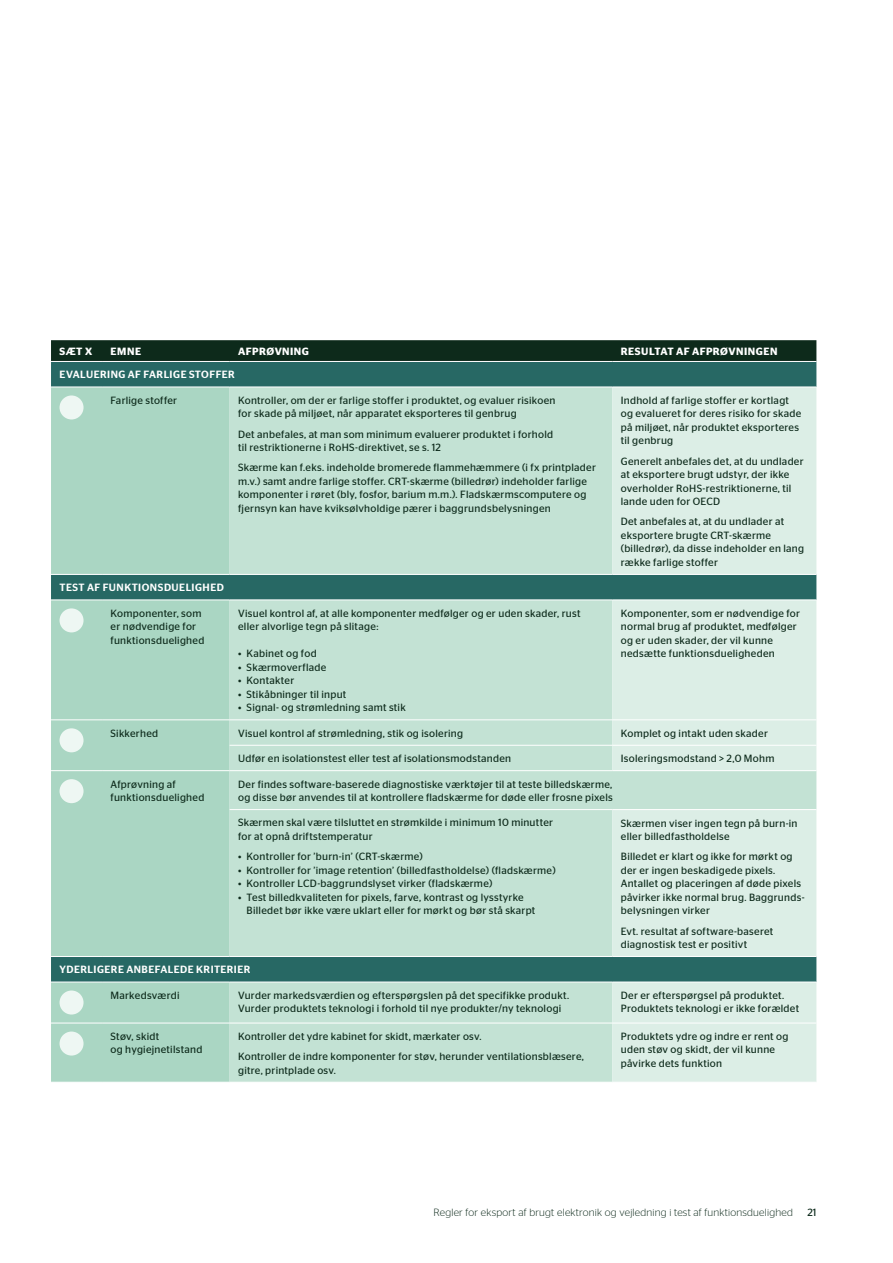
<style>
.page{position:relative;width:893px;height:1263px;background:#fff}
.page>*{position:absolute;margin:0;border:0;box-sizing:border-box;transform-origin:0 0}
.t1{font:10.5px/13.5px "Stag Sans";letter-spacing:.025em;color:#0d2a1b}
.t2{font:500 10.5px "Stag Sans";letter-spacing:.04em;color:#fff}
.t3{font:300 10.5px "Stag Sans";letter-spacing:.02em;color:#0d2a1b}
.t4{font:600 10.5px "Stag Sans";letter-spacing:.045em;color:#fff}
</style>
<div class="page">
<div style="left:51px;top:340px;width:765px;height:21px;background:#0d2a1b"></div>
<div style="left:51px;top:362px;width:765px;height:25px;background:#276864"></div>
<svg style="left:51px;top:388px;width:179px;height:694px;background:#a1cebc"></svg>
<svg style="left:230px;top:388px;width:382px;height:694px;background:#b8d9cc"></svg>
<svg style="left:612px;top:388px;width:204px;height:694px;background:#cee4dc"></svg>
<hr style="left:230px;top:745px;width:382px;height:1px;background:#fff">
<hr style="left:612px;top:745px;width:204px;height:1px;background:#fff">
<hr style="left:51px;top:574px;width:51px;height:1px;background:#fff">
<hr style="left:102px;top:574px;width:128px;height:1px;background:#fff">
<hr style="left:230px;top:574px;width:382px;height:1px;background:#fff">
<hr style="left:612px;top:574px;width:204px;height:1px;background:#fff">
<hr style="left:51px;top:599px;width:51px;height:1px;background:#fff">
<hr style="left:102px;top:599px;width:128px;height:1px;background:#fff">
<hr style="left:230px;top:599px;width:382px;height:1px;background:#fff">
<hr style="left:612px;top:599px;width:204px;height:1px;background:#fff">
<hr style="left:51px;top:770px;width:51px;height:1px;background:#fff">
<hr style="left:102px;top:770px;width:128px;height:1px;background:#fff">
<hr style="left:230px;top:770px;width:382px;height:1px;background:#fff">
<hr style="left:612px;top:770px;width:204px;height:1px;background:#fff">
<hr style="left:230px;top:809px;width:382px;height:1px;background:#fff">
<hr style="left:612px;top:809px;width:204px;height:1px;background:#fff">
<hr style="left:51px;top:956px;width:51px;height:1px;background:#fff">
<hr style="left:102px;top:956px;width:128px;height:1px;background:#fff">
<hr style="left:230px;top:956px;width:382px;height:1px;background:#fff">
<hr style="left:612px;top:956px;width:204px;height:1px;background:#fff">
<hr style="left:51px;top:982px;width:51px;height:1px;background:#fff">
<hr style="left:102px;top:982px;width:128px;height:1px;background:#fff">
<hr style="left:230px;top:982px;width:382px;height:1px;background:#fff">
<hr style="left:612px;top:982px;width:204px;height:1px;background:#fff">
<hr style="left:51px;top:1023px;width:51px;height:1px;background:#fff">
<hr style="left:102px;top:1023px;width:128px;height:1px;background:#fff">
<hr style="left:230px;top:1023px;width:382px;height:1px;background:#fff">
<hr style="left:612px;top:1023px;width:204px;height:1px;background:#fff">
<hr style="left:51px;top:719px;width:51px;height:1px;background:#fff">
<hr style="left:102px;top:719px;width:128px;height:1px;background:#fff">
<hr style="left:230px;top:719px;width:382px;height:1px;background:#fff">
<hr style="left:612px;top:719px;width:204px;height:1px;background:#fff">
<div style="left:60px;top:395px;width:24px;height:24px;background:#eef7f3;border-radius:50%"></div>
<div style="left:60px;top:608px;width:24px;height:24px;background:#eef7f3;border-radius:50%"></div>
<div style="left:60px;top:728px;width:24px;height:24px;background:#eef7f3;border-radius:50%"></div>
<div style="left:60px;top:779px;width:24px;height:24px;background:#eef7f3;border-radius:50%"></div>
<div style="left:60px;top:990px;width:24px;height:24px;background:#eef7f3;border-radius:50%"></div>
<div style="left:60px;top:1031px;width:24px;height:24px;background:#eef7f3;border-radius:50%"></div>
<p class="t4" style="left:60px;top:345px;width:34px">SÆT X</p>
<p class="t4" style="left:111px;top:345px;width:32px">EMNE</p>
<p class="t4" style="left:238px;top:345px;width:72px">AFPRØVNING</p>
<p class="t4" style="left:621px;top:345px;width:158px">RESULTAT AF AFPRØVNINGEN</p>
<p class="t2" style="left:60px;top:369px;width:177px">EVALUERING AF FARLIGE STOFFER</p>
<p class="t1" style="left:111px;top:393px;width:68px">Farlige stoffer</p>
<p class="t1" style="left:238px;top:393px;width:319px">Kontroller, om der er farlige stoffer i produktet, og evaluer risikoen for skade på miljøet, når apparatet eksporteres til genbrug</p>
<p class="t1" style="left:238px;top:427px;width:317px">Det anbefales, at man som minimum evaluerer produktet i forhold til restriktionerne i RoHS-direktivet, se s. 12</p>
<p class="t1" style="left:238px;top:461px;width:359px">Skærme kan f.eks. indeholde bromerede flammehæmmere (i fx printplader m.v.) samt andre farlige stoffer. CRT-skærme (billedrør) indeholder farlige komponenter i røret (bly, fosfor, barium m.m.). Fladskærmscomputere og fjernsyn kan have kviksølvholdige pærer i baggrundsbelysningen</p>
<p class="t1" style="left:621px;top:393px;width:182px">Indhold af farlige stoffer er kortlagt og evalueret for deres risiko for skade på miljøet, når produktet eksporteres til genbrug</p>
<p class="t1" style="left:621px;top:454px;width:184px">Generelt anbefales det, at du undlader at eksportere brugt udstyr, der ikke overholder RoHS-restriktionerne, til lande uden for OECD</p>
<p class="t1" style="left:621px;top:515px;width:185px">Det anbefales at, at du undlader at eksportere brugte CRT-skærme (billedrør), da disse indeholder en lang række farlige stoffer</p>
<p class="t2" style="left:60px;top:582px;width:166px">TEST AF FUNKTIONSDUELIGHED</p>
<p class="t1" style="left:111px;top:606px;width:95px">Komponenter, som er nødvendige for funktionsduelighed</p>
<p class="t1" style="left:238px;top:606px;width:344px">Visuel kontrol af, at alle komponenter medfølger og er uden skader, rust eller alvorlige tegn på slitage:</p>
<p class="t1" style="left:238px;top:647px;width:80px">• Kabinet og fod</p>
<p class="t1" style="left:238px;top:660px;width:90px">• Skærmoverflade</p>
<p class="t1" style="left:238px;top:674px;width:58px">• Kontakter</p>
<p class="t1" style="left:238px;top:687px;width:110px">• Stikåbninger til input</p>
<p class="t1" style="left:238px;top:701px;width:169px">• Signal- og strømledning samt stik</p>
<p class="t1" style="left:621px;top:606px;width:181px">Komponenter, som er nødvendige for normal brug af produktet, medfølger og er uden skader, der vil kunne nedsætte funktionsdueligheden</p>
<p class="t1" style="left:111px;top:726px;width:49px">Sikkerhed</p>
<p class="t1" style="left:238px;top:726px;width:227px">Visuel kontrol af strømledning, stik og isolering</p>
<p class="t1" style="left:621px;top:726px;width:149px">Komplet og intakt uden skader</p>
<p class="t1" style="left:238px;top:752px;width:275px">Udfør en isolationstest eller test af isolationsmodstanden</p>
<p class="t1" style="left:621px;top:752px;width:155px">Isoleringsmodstand &gt; 2,0 Mohm</p>
<p class="t1" style="left:111px;top:777px;width:95px">Afprøvning af funktionsduelighed</p>
<p class="t1" style="left:238px;top:777px;width:376px">Der findes software-baserede diagnostiske værktøjer til at teste billedskærme, og disse bør anvendes til at kontrollere fladskærme for døde eller frosne pixels</p>
<p class="t1" style="left:238px;top:816px;width:316px">Skærmen skal være tilsluttet en strømkilde i minimum 10 minutter for at opnå driftstemperatur</p>
<p class="t1" style="left:238px;top:850px;width:186px">• Kontroller for ’burn-in’ (CRT-skærme)</p>
<p class="t1" style="left:238px;top:863px;width:319px">• Kontroller for ’image retention’ (billedfastholdelse) (fladskærme)</p>
<p class="t1" style="left:238px;top:877px;width:256px">• Kontroller LCD-baggrundslyset virker (fladskærme)</p>
<p class="t1" style="left:247px;top:890px;width:290px;text-indent:-9px">• Test billedkvaliteten for pixels, farve, kontrast og lysstyrke<br>Billedet bør ikke være uklart eller for mørkt og bør stå skarpt</p>
<p class="t1" style="left:621px;top:816px;width:178px">Skærmen viser ingen tegn på burn-in eller billedfastholdelse</p>
<p class="t1" style="left:621px;top:850px;width:184px">Billedet er klart og ikke for mørkt og der er ingen beskadigede pixels.<br>Antallet og placeringen af døde pixels påvirker ikke normal brug. Baggrunds&shy;belysningen virker</p>
<p class="t1" style="left:621px;top:924px;width:154px">Evt. resultat af software-baseret diagnostisk test er positivt</p>
<p class="t2" style="left:60px;top:964px;width:192px">YDERLIGERE ANBEFALEDE KRITERIER</p>
<p class="t1" style="left:111px;top:988px;width:71px">Markedsværdi</p>
<p class="t1" style="left:238px;top:988px;width:332px">Vurder markedsværdien og efterspørgslen på det specifikke produkt.<br>Vurder produktets teknologi i forhold til nye produkter/ny teknologi</p>
<p class="t1" style="left:621px;top:988px;width:180px">Der er efterspørgsel på produktet.<br>Produktets teknologi er ikke forældet</p>
<p class="t1" style="left:111px;top:1029px;width:93px">Støv, skidt<br>og hygiejnetilstand</p>
<p class="t1" style="left:238px;top:1026px;width:347px;line-height:20.2px">Kontroller det ydre kabinet for skidt, mærkater osv.<br>Kontroller de indre komponenter for støv, herunder ventilationsblæsere,</p>
<p class="t1" style="left:238px;top:1063px;width:99px">gitre, printplade osv.</p>
<p class="t1" style="left:621px;top:1029px;width:169px">Produktets ydre og indre er rent og uden støv og skidt, der vil kunne påvirke dets funktion</p>
<p class="t3" style="left:433px;top:1206px;width:361px">Regler for eksport af brugt elektronik og vejledning i test af funktionsduelighed</p>
<p class="t1" style="left:807px;top:1205px;width:11px">21</p>
</div>
